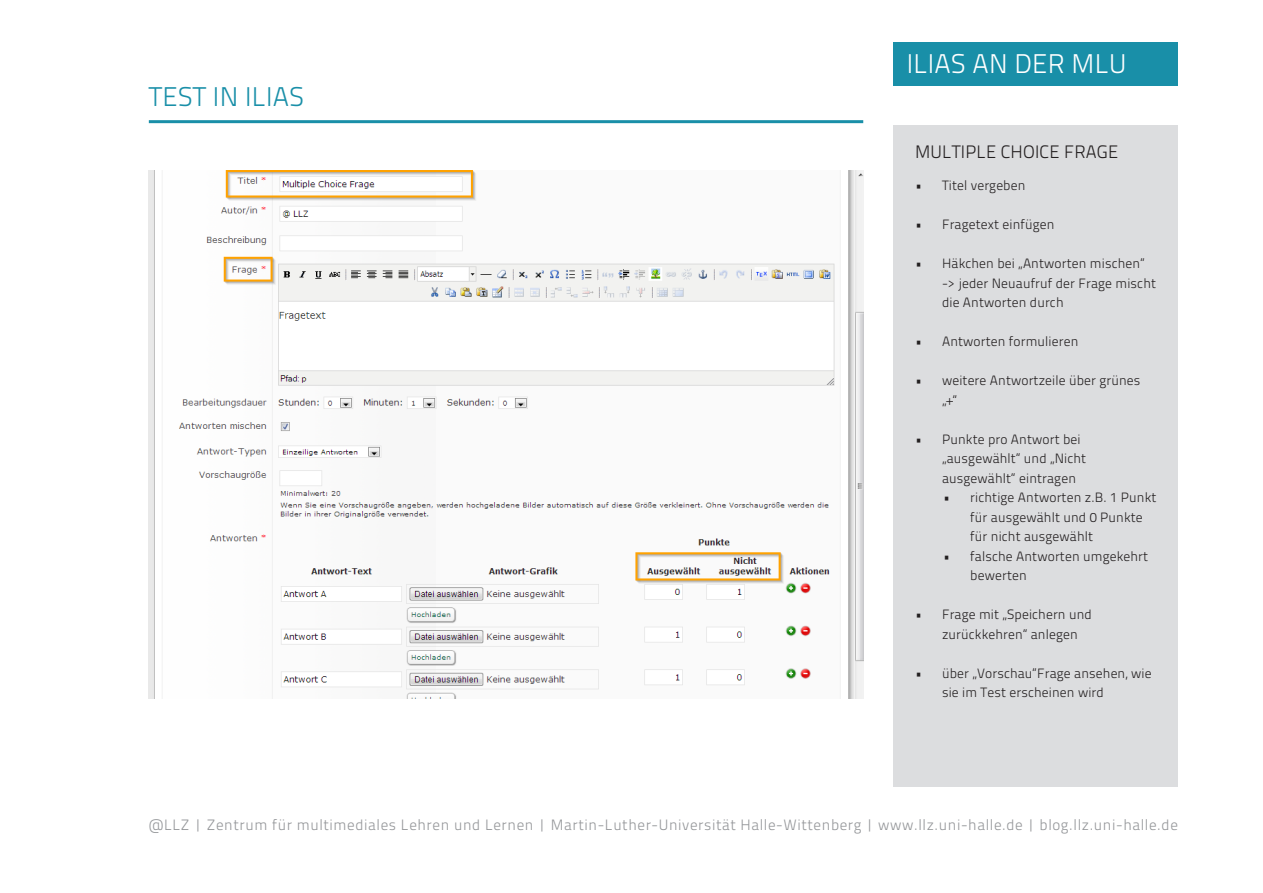
<style>
.page{position:relative;width:1263px;height:893px;background:#fff}
.page>*{position:absolute;margin:0;border:0;box-sizing:border-box;transform-origin:0 0}
.Kategorie-Reiter{font:27px "Titillium Text 25 L 250 wt";letter-spacing:.01em;color:#fff}
.überschrift2{font:27px "Titillium Text 25 L 250 wt";letter-spacing:.01em;color:#198fa8}
.überschrift4_schwarz{font:18px "Titillium Text 25 L 250 wt";letter-spacing:.01em;color:#231f20}
.t1{font:15px "Titillium Text 25 L 250 wt";letter-spacing:.04em;color:#939598}
.t2{font:13.5px/19.5px "Titillium Text 25 L 250 wt";letter-spacing:.01em;color:#231f20}
</style>
<div class="page">
<div style="left:893px;top:43px;width:285px;height:43px;background:#198fa8"></div>
<hr style="left:149px;top:120px;width:714px;height:3px;background:#198fa8">
<div style="left:893px;top:125px;width:285px;height:662px;background:#dcdddf"></div>
<img style="left:149px;top:170px;width:714px;height:528px">
<p class="überschrift2" style="left:149px;top:77px;width:157px">TEST IN ILIAS</p>
<p class="Kategorie-Reiter" style="left:907px;top:44px;width:221px">ILIAS AN DER MLU</p>
<p class="überschrift4_schwarz" style="left:915px;top:139px;width:205px">MULTIPLE CHOICE FRAGE</p>
<p class="t2" style="left:915px;top:175px;width:112px">• Titel vergeben</p>
<p class="t2" style="left:915px;top:214px;width:141px">• Fragetext einfügen</p>
<p class="t2" style="left:942px;top:253px;width:215px;text-indent:-27px">• Häkchen bei „Antworten mischen“ -&gt; jeder Neuaufruf der Frage mischt die Antworten durch</p>
<p class="t2" style="left:915px;top:331px;width:165px">• Antworten formulieren</p>
<p class="t2" style="left:942px;top:370px;width:200px;text-indent:-27px">• weitere Antwortzeile über grünes „+“</p>
<p class="t2" style="left:942px;top:428px;width:146px;text-indent:-27px">• Punkte pro Antwort bei „ausgewählt“ und „Nicht ausgewählt“ eintragen</p>
<p class="t2" style="left:970px;top:487px;width:188px;text-indent:-27px">• richtige Antworten z.B. 1 Punkt für ausgewählt und 0 Punkte für nicht ausgewählt</p>
<p class="t2" style="left:970px;top:545px;width:179px;text-indent:-27px">• falsche Antworten umgekehrt bewerten</p>
<p class="t2" style="left:942px;top:604px;width:151px;text-indent:-27px">• Frage mit „Speichern und zurückkehren“ anlegen</p>
<p class="t2" style="left:942px;top:662px;width:211px;text-indent:-27px">• über „Vorschau“Frage ansehen, wie sie im Test erscheinen wird</p>
<p class="t1" style="left:149px;top:814px;width:1030px">@LLZ | Zentrum für multimediales Lehren und Lernen | Martin-Luther-Universität Halle-Wittenberg | www.llz.uni-halle.de | blog.llz.uni-halle.de</p>
</div>
